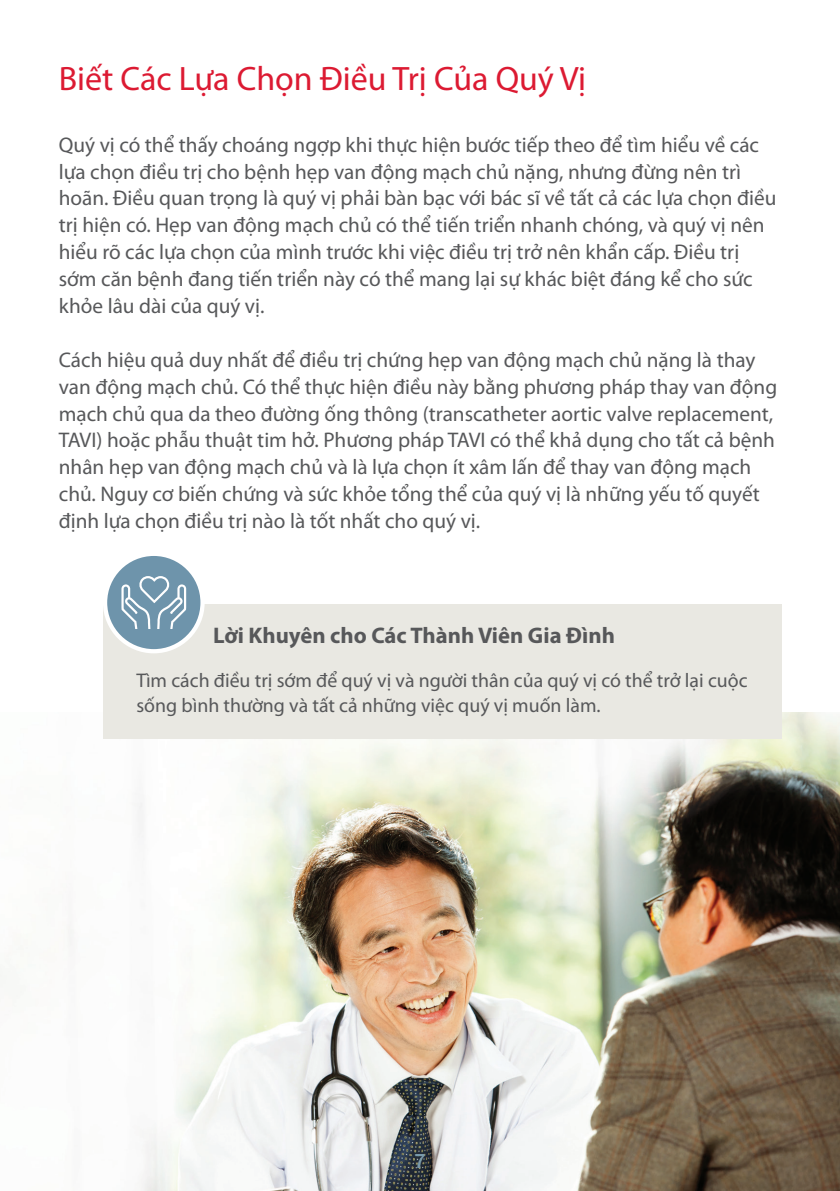
<style>
.page{position:relative;width:840px;height:1191px;background:#fff}
.page>*{position:absolute;margin:0;border:0;box-sizing:border-box;transform-origin:0 0}
.t1{font:34px "Myriad Pro";color:#dc1a32}
.t2{font:700 22.6px "Myriad Pro";color:#57585a}
.t3{font:21.2px/26.8px "Myriad Pro";color:#57585a}
.t4{font:19.8px/25.4px "Myriad Pro";color:#57585a}
.t5{font:700 19.8px "Vesta Std";color:#7a9aab}
</style>
<div class="page">
<img style="left:0;top:713px;width:839px;height:478px">
<div style="left:103px;top:604px;width:677px;height:135px;background:#e9e8e2"></div>
<div style="left:105px;top:554px;width:97px;height:97px;background:#6e94ab;border-radius:50%"></div>
<div style="left:103px;top:552px;width:101px;height:101px;border:4px solid #fff;border-radius:50%"></div>
<svg style="left:121px;top:576px;width:65px;height:53px"></svg>
<p class="t1" style="left:59px;top:57px;width:528px">Biết Các Lựa Chọn Điều Trị Của Quý Vị</p>
<p class="t3" style="left:59px;top:131px;width:718px">Quý vị có thể thấy choáng ngợp khi thực hiện bước tiếp theo để tìm hiểu về các lựa chọn điều trị cho bệnh hẹp van động mạch chủ nặng, nhưng đừng nên trì hoãn. Điều quan trọng là quý vị phải bàn bạc với bác sĩ về tất cả các lựa chọn điều trị hiện có. Hẹp van động mạch chủ có thể tiến triển nhanh chóng, và quý vị nên hiểu rõ các lựa chọn của mình trước khi việc điều trị trở nên khẩn cấp. Điều trị sớm căn bệnh đang tiến triển này có thể mang lại sự khác biệt đáng kể cho sức khỏe lâu dài của quý vị.</p>
<p class="t3" style="left:59px;top:346px;width:719px">Cách hiệu quả duy nhất để điều trị chứng hẹp van động mạch chủ nặng là thay van động mạch chủ. Có thể thực hiện điều này bằng phương pháp thay van động mạch chủ qua da theo đường ống thông (transcatheter aortic valve replacement, TAVI) hoặc phẫu thuật tim hở. Phương pháp TAVI có thể khả dụng cho tất cả bệnh nhân hẹp van động mạch chủ và là lựa chọn ít xâm lấn để thay van động mạch chủ. Nguy cơ biến chứng và sức khỏe tổng thể của quý vị là những yếu tố quyết định lựa chọn điều trị nào là tốt nhất cho quý vị.</p>
<p class="t2" style="left:213px;top:621px;width:403px">Lời Khuyên cho Các Thành Viên Gia Đình</p>
<p class="t4" style="left:136px;top:667px;width:612px">Tìm cách điều trị sớm để quý vị và người thân của quý vị có thể trở lại cuộc sống bình thường và tất cả những việc quý vị muốn làm.</p>
<p class="t5" style="left:414px;top:1149px;width:13px">7</p>
</div>
